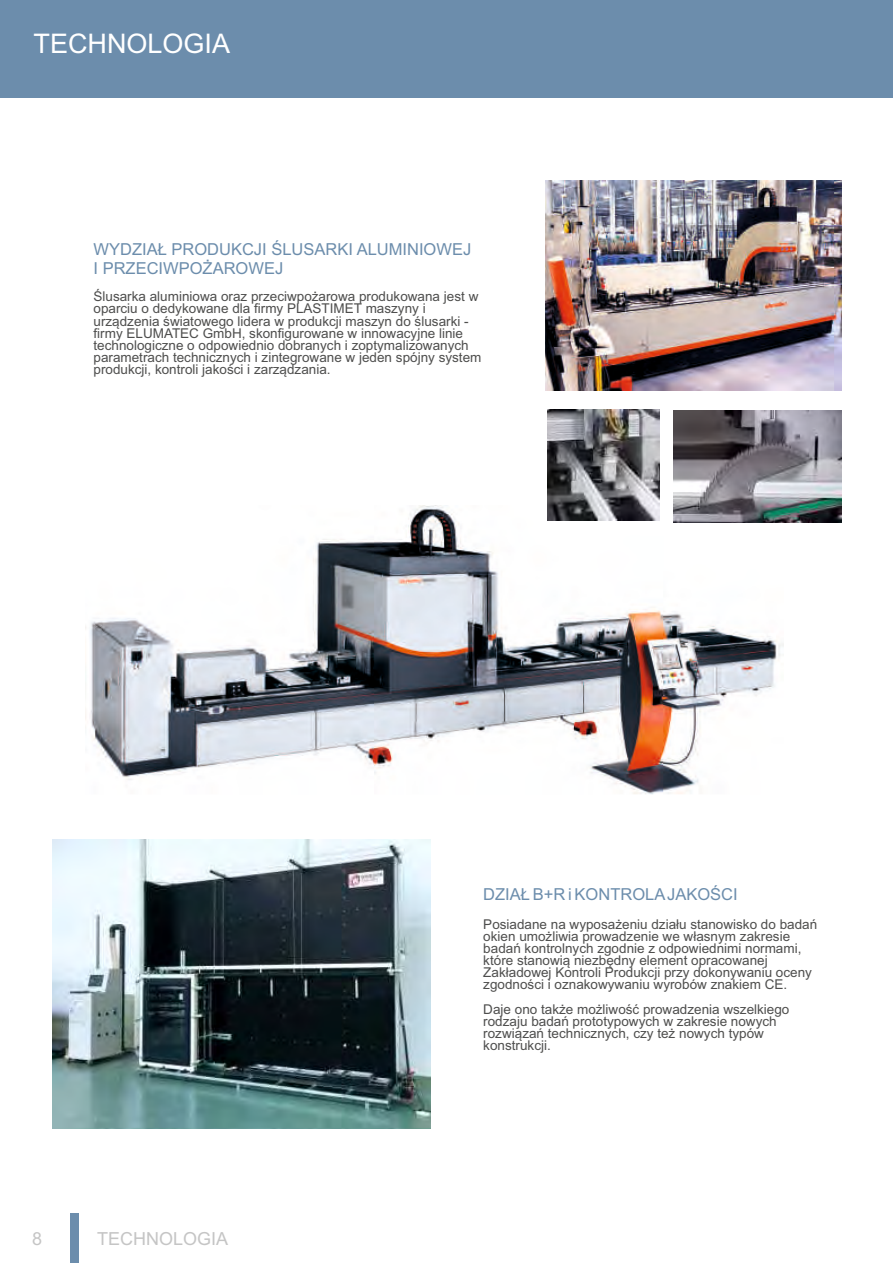
<style>
.page{position:relative;width:893px;height:1263px;background:#fff}
.page>*{position:absolute;margin:0;border:0;box-sizing:border-box;transform-origin:0 0}
.t1{font:27px "Arial";color:#fff}
.t2{font:18px "Arial";color:#c5c5c5}
.t3{font:16.5px/18.5px "Arial";color:#6c8dac}
.t4{font:13.5px/12px "Arial";color:#4e4e4d}
</style>
<div class="page">
<img style="left:90px;top:505px;width:693px;height:290px">
<div style="left:70px;top:1213px;width:9px;height:50px;background:#6c8dac"></div>
<div style="left:0;top:0;width:893px;height:98px;background:#6c8dac"></div>
<img style="left:546px;top:180px;width:296px;height:211px">
<img style="left:673px;top:411px;width:168px;height:111px">
<img style="left:548px;top:409px;width:111px;height:111px">
<img style="left:52px;top:839px;width:379px;height:289px">
<hr style="left:892px;top:0;width:1px;height:571px;background:#a28b61">
<h1 class="t1" style="left:34px;top:33px;width:198px">TECHNOLOGIA</h1>
<p class="t3" style="left:94px;top:242px;width:379px">WYDZIAŁ PRODUKCJI ŚLUSARKI ALUMINIOWEJ<br>I PRZECIWPOŻAROWEJ</p>
<p class="t4" style="left:94px;top:292px;width:389px">Ślusarka aluminiowa oraz przeciwpożarowa produkowana jest w oparciu o dedykowane dla firmy PLASTIMET maszyny i urządzenia światowego lidera w produkcji maszyn do ślusarki - firmy ELUMATEC GmbH, skonfigurowane w innowacyjne linie technologiczne o odpowiednio dobranych i zoptymalizowanych parametrach technicznych i zintegrowane w jeden spójny system produkcji, kontroli jakości i zarządzania.</p>
<h2 class="t2" style="left:32px;top:1232px;width:12px">8</h2>
<h2 class="t2" style="left:97px;top:1232px;width:133px">TECHNOLOGIA</h2>
<p class="t3" style="left:483px;top:886px;width:256px">DZIAŁ B+R i KONTROLA JAKOŚCI</p>
<p class="t4" style="left:483px;top:919px;width:335px">Posiadane na wyposażeniu działu stanowisko do badań okien umożliwia prowadzenie we własnym zakresie badań kontrolnych zgodnie z odpowiednimi normami, które stanowią niezbędny element opracowanej Zakładowej Kontroli Produkcji przy dokonywaniu oceny zgodności i oznakowywaniu wyrobów znakiem CE.</p>
<p class="t4" style="left:483px;top:1004px;width:308px">Daje ono także możliwość prowadzenia wszelkiego rodzaju badań prototypowych w zakresie nowych rozwiązań technicznych, czy też nowych typów konstrukcji.</p>
</div>
